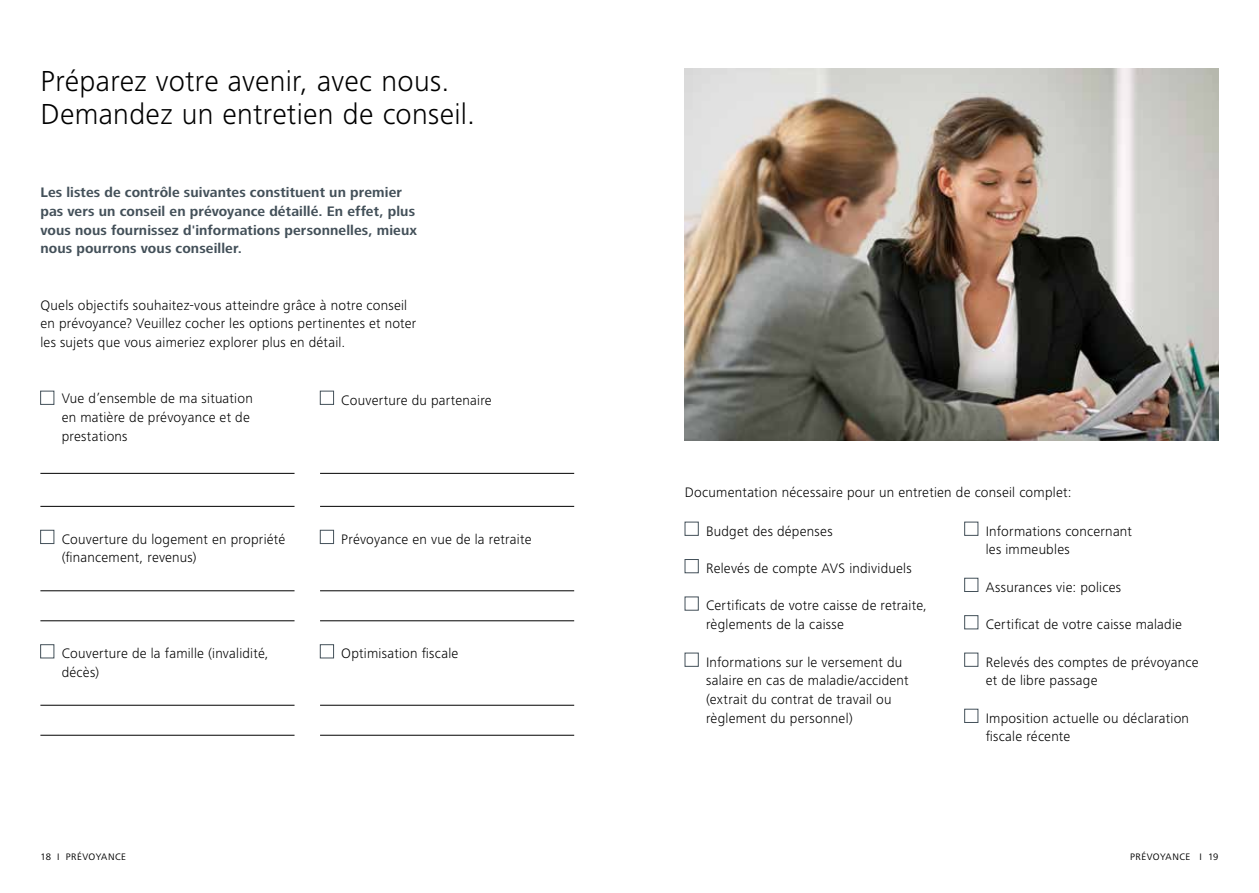
<style>
.page{position:relative;width:1259px;height:893px;background:#fff}
.page>*{position:absolute;margin:0;border:0;box-sizing:border-box;transform-origin:0 0}
.t1{font:300 30px/33px "Frutiger Next LT";letter-spacing:.01em;color:#000}
.t2{font:300 14.25px/18.8px "Frutiger Next LT";letter-spacing:.015em;color:#000}
.t3{font:700 14.25px/18.8px "Frutiger Next LT";letter-spacing:.01em;color:#435059}
.t4{font:9.75px "Frutiger Next LT";letter-spacing:.045em;color:#000}
</style>
<div class="page">
<img style="left:685px;top:68px;width:533px;height:373px">
<div style="left:685px;top:522px;width:13px;height:14px;background:#fff;border:1px solid #435059"></div>
<div style="left:685px;top:559px;width:13px;height:14px;background:#fff;border:1px solid #435059"></div>
<div style="left:685px;top:653px;width:13px;height:14px;background:#fff;border:1px solid #435059"></div>
<div style="left:964px;top:522px;width:14px;height:14px;background:#fff;border:1px solid #435059"></div>
<div style="left:964px;top:578px;width:14px;height:14px;background:#fff;border:1px solid #435059"></div>
<div style="left:964px;top:615px;width:14px;height:14px;background:#fff;border:1px solid #435059"></div>
<div style="left:964px;top:653px;width:14px;height:14px;background:#fff;border:1px solid #435059"></div>
<div style="left:964px;top:709px;width:14px;height:14px;background:#fff;border:1px solid #435059"></div>
<hr style="left:40px;top:473px;width:254px;height:1px;background:#000">
<hr style="left:40px;top:506px;width:254px;height:1px;background:#000">
<hr style="left:40px;top:590px;width:254px;height:1px;background:#000">
<hr style="left:40px;top:620px;width:254px;height:1px;background:#000">
<hr style="left:40px;top:705px;width:254px;height:1px;background:#000">
<hr style="left:40px;top:735px;width:254px;height:1px;background:#000">
<div style="left:40px;top:391px;width:14px;height:14px;background:#fff;border:1px solid #435059"></div>
<div style="left:40px;top:530px;width:14px;height:14px;background:#fff;border:1px solid #435059"></div>
<div style="left:40px;top:644px;width:14px;height:14px;background:#fff;border:1px solid #435059"></div>
<hr style="left:320px;top:473px;width:254px;height:1px;background:#000">
<hr style="left:320px;top:506px;width:254px;height:1px;background:#000">
<hr style="left:320px;top:590px;width:254px;height:1px;background:#000">
<hr style="left:320px;top:620px;width:254px;height:1px;background:#000">
<hr style="left:320px;top:705px;width:254px;height:1px;background:#000">
<hr style="left:320px;top:735px;width:254px;height:1px;background:#000">
<div style="left:320px;top:391px;width:14px;height:14px;background:#fff;border:1px solid #435059"></div>
<div style="left:320px;top:530px;width:14px;height:14px;background:#fff;border:1px solid #435059"></div>
<div style="left:320px;top:644px;width:14px;height:14px;background:#fff;border:1px solid #435059"></div>
<h1 class="t1" style="left:40px;top:65px;width:436px">Préparez votre avenir, avec nous.<br>Demandez un entretien de conseil.</h1>
<p class="t3" style="left:40px;top:183px;width:378px">Les listes de contrôle suivantes constituent un premier pas vers un conseil en prévoyance détaillé. En effet, plus vous nous fournissez d'informations personnelles, mieux nous pourrons vous conseiller.</p>
<p class="t2" style="left:40px;top:295px;width:377px">Quels objectifs souhaitez-vous atteindre grâce à notre conseil en prévoyance? Veuillez cocher les options pertinentes et noter les sujets que vous aimeriez explorer plus en détail.</p>
<p class="t2" style="left:62px;top:389px;width:193px">Vue d’ensemble de ma situation en matière de prévoyance et de prestations</p>
<p class="t2" style="left:341px;top:391px;width:152px">Couverture du partenaire</p>
<p class="t2" style="left:62px;top:530px;width:225px">Couverture du logement en propriété (financement, revenus)</p>
<p class="t2" style="left:62px;top:644px;width:209px">Couverture de la famille (invalidité, décès)</p>
<p class="t2" style="left:341px;top:530px;width:192px">Prévoyance en vue de la retraite</p>
<p class="t2" style="left:341px;top:644px;width:118px">Optimisation fiscale</p>
<p class="t2" style="left:685px;top:483px;width:388px">Documentation nécessaire pour un entretien de conseil complet:</p>
<p class="t2" style="left:706px;top:521px;width:128px">Budget des dépenses</p>
<p class="t2" style="left:706px;top:559px;width:207px">Relevés de compte AVS individuels</p>
<p class="t2" style="left:706px;top:596px;width:222px">Certificats de votre caisse de retraite, règlements de la caisse</p>
<p class="t2" style="left:706px;top:652px;width:204px">Informations sur le versement du salaire en cas de maladie/accident (extrait du contrat de travail ou règlement du personnel)</p>
<p class="t2" style="left:985px;top:521px;width:148px">Informations concernant les immeubles</p>
<p class="t2" style="left:985px;top:578px;width:137px">Assurances vie: polices</p>
<p class="t2" style="left:985px;top:615px;width:198px">Certificat de votre caisse maladie</p>
<p class="t2" style="left:985px;top:652px;width:214px">Relevés des comptes de prévoyance et de libre passage</p>
<p class="t2" style="left:985px;top:709px;width:205px">Imposition actuelle ou déclaration fiscale récente</p>
<p class="t4" style="left:40px;top:851px;width:87px">18 I PRÉVOYANCE</p>
<p class="t4" style="left:1130px;top:851px;width:90px">PRÉVOYANCE I 19</p>
</div>
